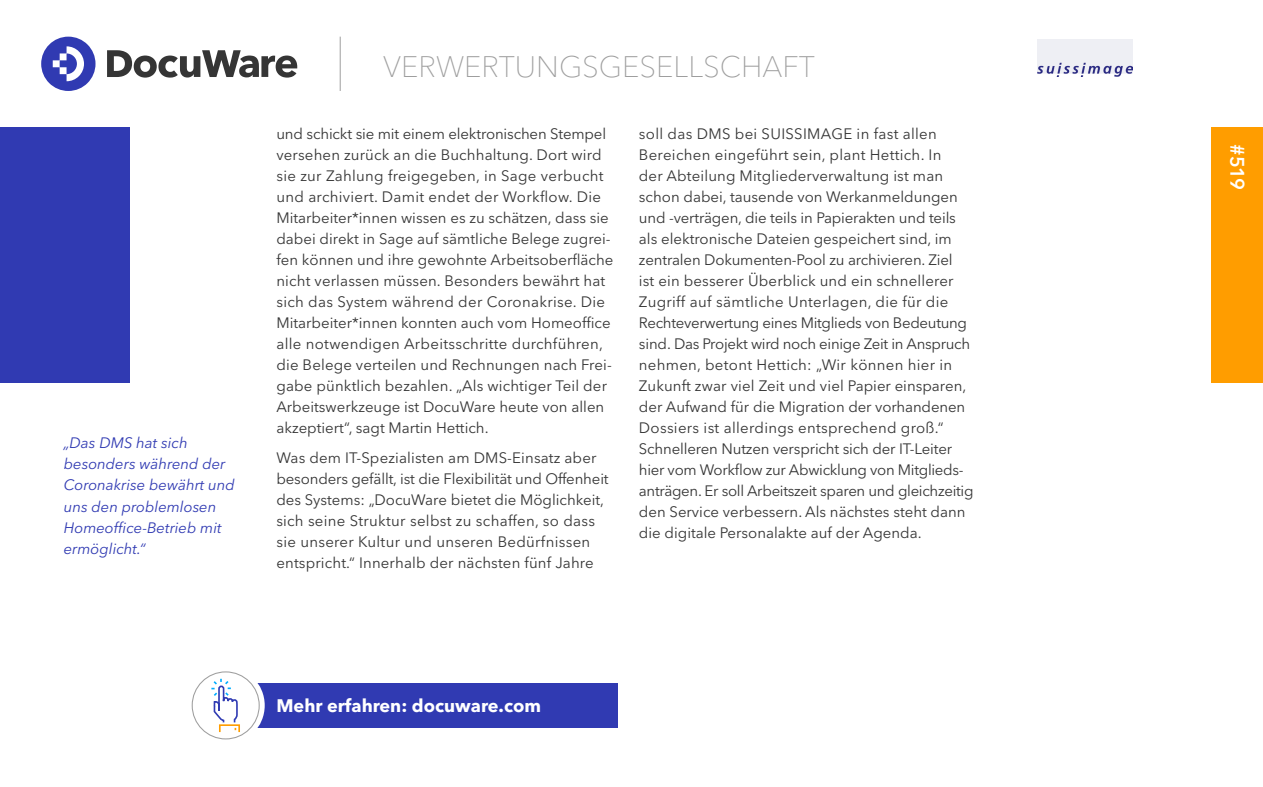
<style>
.page{position:relative;width:1263px;height:787px;background:#fff}
.page>*{position:absolute;margin:0;border:0;box-sizing:border-box;transform-origin:0 0}
.t1{font:100 29.4px "Avenir Next LT Pro";color:#9e9e9e}
.t2{font:600 19.5px "Avenir Next LT Pro";color:#fff}
.t3{font:700 18px "Avenir Next LT Pro";color:#fff}
.t4{font:15px/21px "Avenir Next LT Pro";color:#353535}
.t5{font:italic 15px/21px "Avenir Next LT Pro";color:#303ab2}
</style>
<div class="page">
<svg style="left:41px;top:37px;width:55px;height:54px"></svg>
<svg style="left:107px;top:50px;width:190px;height:28px"></svg>
<hr style="left:340px;top:37px;width:1px;height:54px;background:#9e9e9e">
<div style="left:1212px;top:128px;width:51px;height:255px;background:#ff9d00"></div>
<div style="left:0;top:128px;width:130px;height:255px;background:#303ab2"></div>
<div style="left:255px;top:683px;width:363px;height:44px;background:#303ab2"></div>
<div style="left:187px;top:666px;width:78px;height:78px;background:#fff;border-radius:50%"></div>
<div style="left:192px;top:671px;width:68px;height:68px;border:1px solid #9e9e9e;border-radius:50%"></div>
<svg style="left:211px;top:678px;width:29px;height:55px"></svg>
<img style="left:1038px;top:40px;width:94px;height:37px">
<p class="t5" style="left:64px;top:433px;width:172px">„Das DMS hat sich besonders während der<br>Coronakrise bewährt und uns den problemlosen<br>Homeoffice-Betrieb mit ermöglicht.“</p>
<h1 class="t1" style="left:383px;top:49px;width:433px">VERWERTUNGSGESELLSCHAFT</h1>
<p class="t4" style="left:276px;top:123px;width:331px">und schickt sie mit einem elektronischen Stempel</p>
<p class="t4" style="left:276px;top:144px;width:339px">versehen zurück an die Buchhaltung. Dort wird sie zur Zahlung freigegeben, in Sage verbucht und archiviert. Damit endet der Workflow. Die Mitarbeiter*innen wissen es zu schätzen, dass sie dabei direkt in Sage auf sämtliche Belege zugrei&shy;fen können und ihre gewohnte Arbeitsoberfläche nicht verlassen müssen. Besonders bewährt hat sich das System während der Coronakrise. Die Mitarbeiter*innen konnten auch vom Homeoffice alle notwendigen Arbeitsschritte durchführen, die Belege verteilen und Rechnungen nach Frei&shy;gabe pünktlich bezahlen. „Als wichtiger Teil der Arbeitswerkzeuge ist DocuWare heute von allen akzeptiert“, sagt Martin Hettich.</p>
<p class="t4" style="left:276px;top:447px;width:334px">Was dem IT-Spezialisten am DMS-Einsatz aber besonders gefällt, ist die Flexibilität und Offenheit des Systems: „DocuWare bietet die Möglichkeit, sich seine Struktur selbst zu schaffen, so dass sie unserer Kultur und unseren Bedürfnissen entspricht.“ Innerhalb der nächsten fünf Jahre</p>
<p class="t4" style="left:639px;top:123px;width:336px">soll das DMS bei SUISSIMAGE in fast allen Bereichen eingeführt sein, plant Hettich. In<br>der Abteilung Mitgliederverwaltung ist man schon dabei, tausende von Werkanmeldungen und -verträgen, die teils in Papierakten und teils als elektronische Dateien gespeichert sind, im zentralen Dokumenten-Pool zu archivieren. Ziel<br>ist ein besserer Überblick und ein schnellerer Zugriff auf sämtliche Unterlagen, die für die Rechteverwertung eines Mitglieds von Bedeutung sind. Das Projekt wird noch einige Zeit in Anspruch nehmen, betont Hettich: „Wir können hier in Zukunft zwar viel Zeit und viel Papier einsparen, der Aufwand für die Migration der vorhandenen Dossiers ist allerdings entsprechend groß.“ Schnelleren Nutzen verspricht sich der IT-Leiter hier vom Workflow zur Abwicklung von Mitglieds&shy;anträgen. Er soll Arbeitszeit sparen und gleichzeitig den Service verbessern. Als nächstes steht dann die digitale Personalakte auf der Agenda.</p>
<p class="t3" style="left:276px;top:694px;width:266px">Mehr erfahren: docuware.com</p>
<h2 class="t2" style="left:1249px;top:144px;width:47px;rotate:90deg">#519</h2>
</div>
